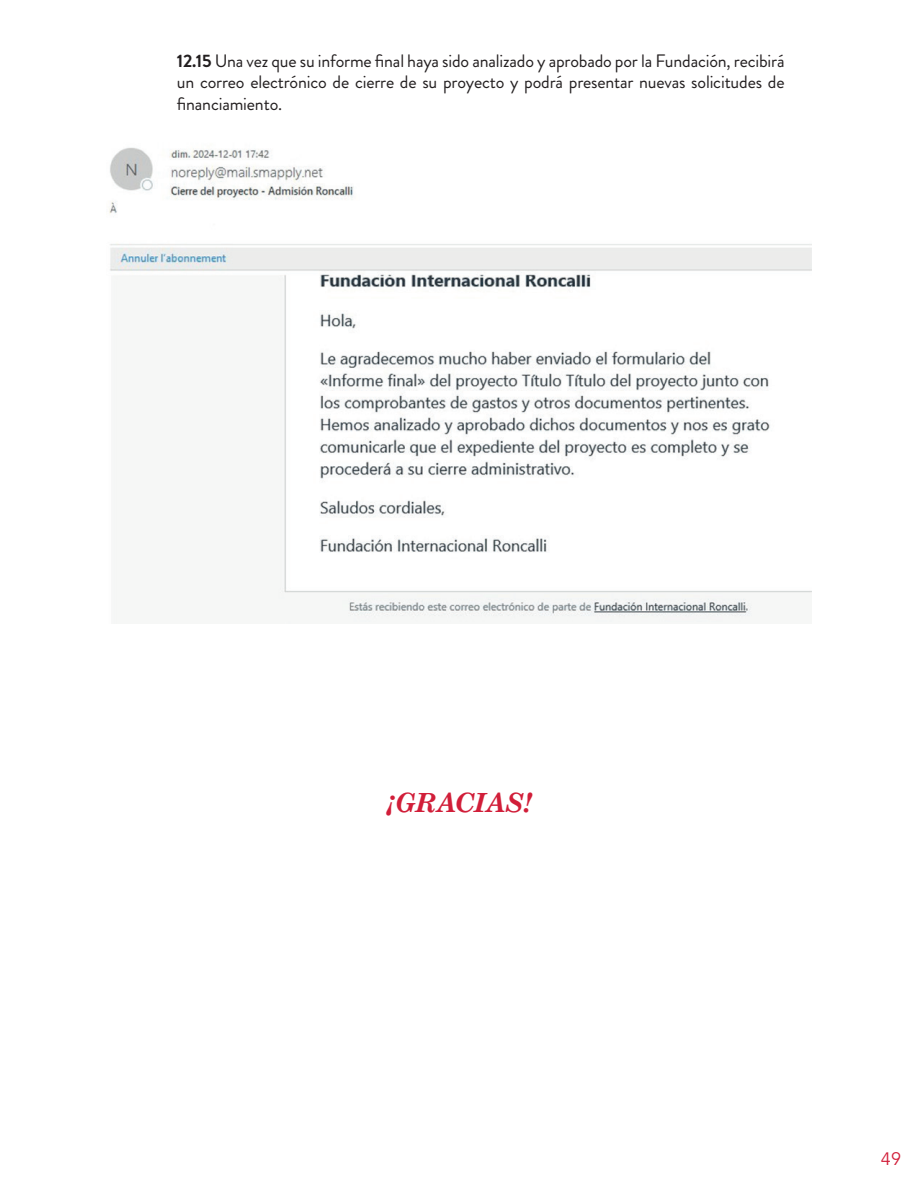
<style>
.page{position:relative;width:918px;height:1188px;background:#fff}
.page>*{position:absolute;margin:0;border:0;box-sizing:border-box;transform-origin:0 0}
.t1{font:italic 700 28.5px "Century Sch";letter-spacing:.01em;color:#d11e39}
.t2{font:18px/21.6px "Brandon Grotesque";letter-spacing:-.01em;color:#231f20;text-align:justify}
.t3{font:18px "Avenir";color:#d11e39}
.s1{font-weight:700}
</style>
<div class="page">
<img style="left:109px;top:147px;width:703px;height:476px">
<p class="t2" style="left:177px;top:50px;width:609px"><span class="s1">12.15</span> Una vez que su informe final haya sido analizado y aprobado por la Fundación, recibirá un correo electrónico de cierre de su proyecto y podrá presentar nuevas solicitudes de financiamiento.</p>
<h1 class="t1" style="left:386px;top:787px;width:147px">¡GRACIAS!</h1>
<p class="t3" style="left:881px;top:1148px;width:22px">49</p>
</div>
